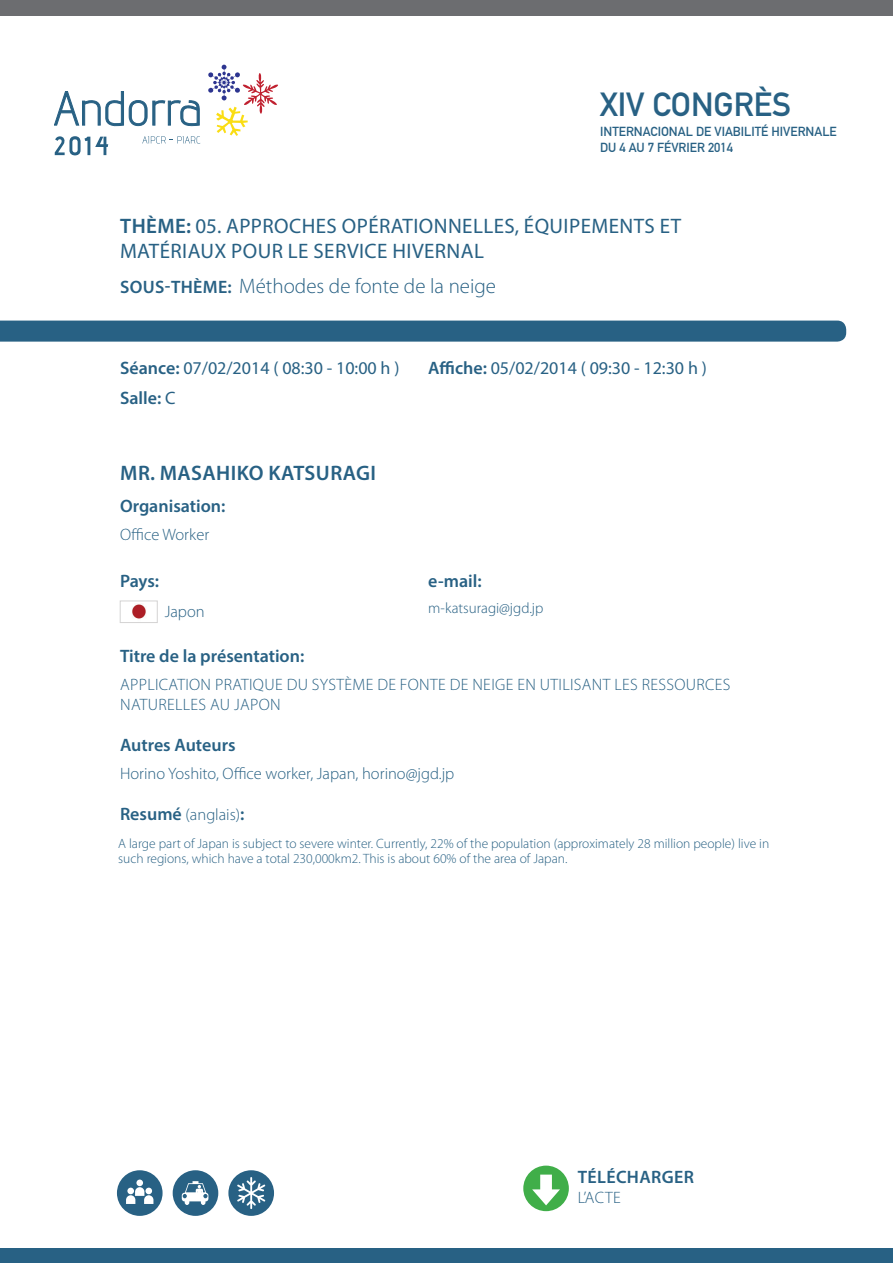
<style>
.page{position:relative;width:893px;height:1263px;background:#fff}
.page>*{position:absolute;margin:0;border:0;box-sizing:border-box;transform-origin:0 0}
.t1{font:33px "DIN Mittelschrift Std";color:#286184}
.Estilo_de_párrafo_3{font:21px/25.2px "Myriad Pro";letter-spacing:.02em;color:#286184}
.t2{font:300 21px "Myriad Pro";color:#286184}
.t3{font:600 21px "Myriad Pro";letter-spacing:.02em;color:#286184}
.Estilo_de_párrafo_2{font:600 18px "Myriad Pro";color:#286184}
.t4{font:18px "Myriad Pro";color:#286184}
.Estilo_de_párrafo_2-2{font:600 18px "Myriad Pro";letter-spacing:.02em;color:#286184}
.Estilo_de_párrafo_6{font:300 16.5px/19.8px "Myriad Pro";letter-spacing:.02em;color:#286184}
.Estilo_de_párrafo_2-3{font:300 16.5px "Myriad Pro";color:#286184}
.Estilo_de_párrafo_2-4{font:300 15px "Myriad Pro";color:#286184}
.t5{font:300 13.5px/15px "Myriad Pro";color:#286184}
.t6{font:12.9px/15.6px "DIN Mittelschrift Std";color:#286184}
.s1{font-weight:600}
.s2{font-weight:600;font-size:18px}
.s3{font-weight:400}
</style>
<div class="page">
<svg style="left:173px;top:1170px;width:45px;height:46px"></svg>
<svg style="left:228px;top:1170px;width:46px;height:46px"></svg>
<svg style="left:117px;top:1170px;width:46px;height:46px"></svg>
<div style="left:0;top:1248px;width:893px;height:15px;background:#286184"></div>
<div style="left:0;top:0;width:893px;height:16px;background:#6c6d70"></div>
<svg style="left:54px;top:91px;width:146px;height:36px"></svg>
<svg style="left:55px;top:136px;width:53px;height:19px"></svg>
<svg style="left:142px;top:136px;width:58px;height:8px"></svg>
<svg style="left:208px;top:65px;width:70px;height:71px"></svg>
<div style="left:0;top:321px;width:846px;height:21px;background:#286184"></div>
<div style="left:523px;top:1165px;width:46px;height:46px;background:#40ae49;border-radius:50%"></div>
<svg style="left:532px;top:1174px;width:28px;height:31px"></svg>
<img style="left:132px;top:604px;width:14px;height:15px">
<div style="left:120px;top:601px;width:37px;height:22px;border:1px solid #d4d3d3"></div>
<h1 class="t1" style="left:600px;top:85px;width:193px">XIV CONGRÈS</h1>
<p class="t6" style="left:600px;top:124px;width:238px">INTERNACIONAL DE VIABILITÉ HIVERNALE<br>DU 4 AU 7 FÉVRIER 2014</p>
<p class="Estilo_de_párrafo_3" style="left:120px;top:214px;width:562px"><span class="s1">THÈME:</span> 05. APPROCHES OPÉRATIONNELLES, ÉQUIPEMENTS ET<br>MATÉRIAUX POUR LE SERVICE HIVERNAL</p>
<p class="t2" style="left:120px;top:273px;width:377px"><span class="s2">SOUS-THÈME:</span> Méthodes de fonte de la neige</p>
<p class="t4" style="left:120px;top:358px;width:281px"><span class="s1">Séance:</span> 07/02/2014 ( 08:30 - 10:00 h )</p>
<p class="Estilo_de_párrafo_2" style="left:120px;top:386px;width:57px">Salle: <span class="s3">C</span></p>
<p class="t3" style="left:120px;top:460px;width:257px">MR. MASAHIKO KATSURAGI</p>
<p class="Estilo_de_párrafo_2" style="left:120px;top:495px;width:107px">Organisation:</p>
<p class="Estilo_de_párrafo_2-3" style="left:120px;top:525px;width:91px">Office Worker</p>
<p class="Estilo_de_párrafo_2" style="left:120px;top:569px;width:41px">Pays:</p>
<p class="Estilo_de_párrafo_6" style="left:165px;top:601px;width:41px">Japon</p>
<p class="t4" style="left:428px;top:358px;width:280px"><span class="s1">Affiche:</span> 05/02/2014 ( 09:30 - 12:30 h )</p>
<p class="Estilo_de_párrafo_2" style="left:428px;top:569px;width:55px">e-mail:</p>
<p class="Estilo_de_párrafo_2-4" style="left:428px;top:599px;width:117px">m-katsuragi@jgd.jp</p>
<p class="Estilo_de_párrafo_2" style="left:120px;top:644px;width:186px">Titre de la présentation:</p>
<p class="Estilo_de_párrafo_6" style="left:120px;top:675px;width:612px">APPLICATION PRATIQUE DU SYSTÈME DE FONTE DE NEIGE EN UTILISANT LES RESSOURCES<br>NATURELLES AU JAPON</p>
<p class="Estilo_de_párrafo_2" style="left:120px;top:733px;width:117px">Autres Auteurs</p>
<p class="Estilo_de_párrafo_2-3" style="left:120px;top:764px;width:336px">Horino Yoshito, Office worker, Japan, horino@jgd.jp</p>
<p class="Estilo_de_párrafo_2-3" style="left:120px;top:804px;width:126px"><span class="s2">Resumé</span> (anglais)<span class="s2">:</span></p>
<p class="t5" style="left:118px;top:836px;width:652px">A large part of Japan is subject to severe winter. Currently, 22% of the population (approximately 28 million people) live in such regions, which have a total 230,000km2. This is about 60% of the area of Japan.</p>
<p class="Estilo_de_párrafo_2-2" style="left:578px;top:1165px;width:118px">TÉLÉCHARGER</p>
<p class="Estilo_de_párrafo_6" style="left:578px;top:1187px;width:45px">L’ACTE</p>
</div>
